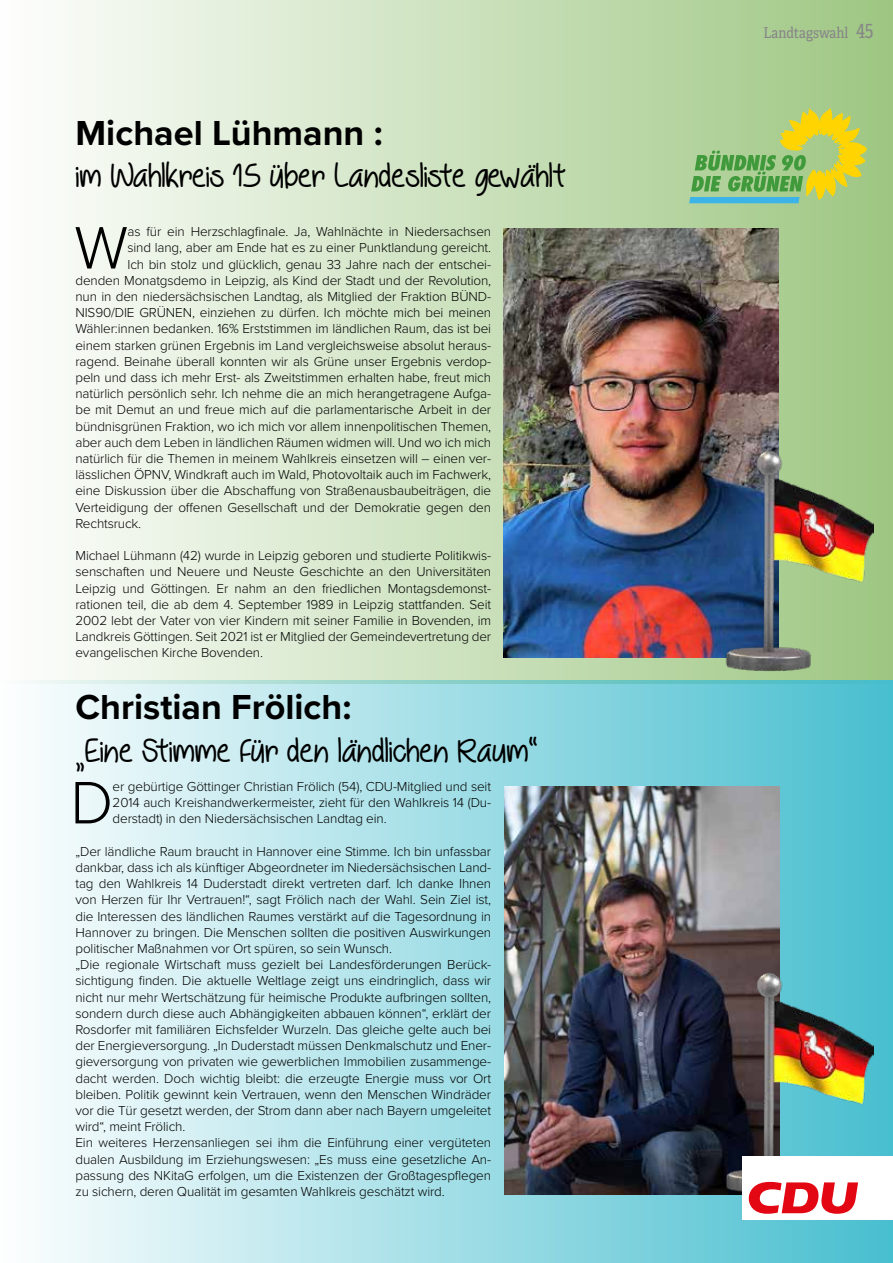
<style>
.page{position:relative;width:893px;height:1263px;background:#fff}
.page>*{position:absolute;margin:0;border:0;box-sizing:border-box;transform-origin:0 0}
.t1{font:300 62.1px "Proxima Nova";color:#000}
.t2{font:36px "Behind Blue Eyes";color:#000}
.t3{font:700 36px "Proxima Nova";color:#000}
.t4{font:15px "Adelle Condensed";color:#878787}
.t5{font:300 13.5px/16.2px "Proxima Nova";letter-spacing:-.01em;color:#000;text-align:justify}
.s1{font-size:19.5px}
</style>
<div class="page">
<div style="left:0;top:0;width:893px;height:684px;background:linear-gradient(to right,#fefefe,#9dc582)"></div>
<div style="left:0;top:680px;width:893px;height:583px;background:linear-gradient(to right,#fdfefe,#48bdce)"></div>
<img style="left:505px;top:787px;width:274px;height:408px">
<img style="left:504px;top:229px;width:274px;height:428px">
<img style="left:716px;top:450px;width:157px;height:222px">
<img style="left:716px;top:972px;width:157px;height:222px">
<svg style="left:689px;top:108px;width:178px;height:95px"></svg>
<div style="left:742px;top:1156px;width:151px;height:64px;background:#fff"></div>
<svg style="left:748px;top:1182px;width:110px;height:32px"></svg>
<h2 class="t3" style="left:75px;top:106px;width:309px">Michael Lühmann :</h2>
<h2 class="t2" style="left:75px;top:155px;width:492px">im Wahlkreis 15 über Landesliste gewählt</h2>
<h1 class="t1" style="left:74px;top:201px;width:55px">W</h1>
<p class="t5" style="left:127px;top:223px;width:365px">as für ein Herzschlagfinale. Ja, Wahlnächte in Niedersachsen</p>
<p class="t5" style="left:127px;top:239px;width:365px">sind lang, aber am Ende hat es zu einer Punktlandung gereicht.</p>
<p class="t5" style="left:127px;top:255px;width:365px">Ich bin stolz und glücklich, genau 33 Jahre nach der entschei-</p>
<p class="t5" style="left:75px;top:271px;width:417px">denden Monatgsdemo in Leipzig, als Kind der Stadt und der Revolution,</p>
<p class="t5" style="left:75px;top:288px;width:417px">nun in den niedersächsischen Landtag, als Mitglied der Fraktion BÜND-</p>
<p class="t5" style="left:75px;top:304px;width:417px">NIS90/DIE GRÜNEN, einziehen zu dürfen. Ich möchte mich bei meinen</p>
<p class="t5" style="left:75px;top:320px;width:417px">Wähler:innen bedanken. 16% Erststimmen im ländlichen Raum, das ist bei</p>
<p class="t5" style="left:75px;top:336px;width:417px">einem starken grünen Ergebnis im Land vergleichsweise absolut heraus-</p>
<p class="t5" style="left:75px;top:352px;width:417px">ragend. Beinahe überall konnten wir als Grüne unser Ergebnis verdop-</p>
<p class="t5" style="left:75px;top:369px;width:417px">peln und dass ich mehr Erst- als Zweitstimmen erhalten habe, freut mich</p>
<p class="t5" style="left:75px;top:385px;width:417px">natürlich persönlich sehr. Ich nehme die an mich herangetragene Aufga-</p>
<p class="t5" style="left:75px;top:401px;width:417px">be mit Demut an und freue mich auf die parlamentarische Arbeit in der</p>
<p class="t5" style="left:75px;top:417px;width:417px">bündnisgrünen Fraktion, wo ich mich vor allem innenpolitischen Themen,</p>
<p class="t5" style="left:75px;top:433px;width:417px">aber auch dem Leben in ländlichen Räumen widmen will. Und wo ich mich</p>
<p class="t5" style="left:75px;top:450px;width:417px">natürlich für die Themen in meinem Wahlkreis einsetzen will – einen ver-</p>
<p class="t5" style="left:75px;top:466px;width:417px">lässlichen ÖPNV, Windkraft auch im Wald, Photovoltaik auch im Fachwerk,</p>
<p class="t5" style="left:75px;top:482px;width:417px">eine Diskussion über die Abschaffung von Straßenausbaubeiträgen, die</p>
<p class="t5" style="left:75px;top:498px;width:417px">Verteidigung der offenen Gesellschaft und der Demokratie gegen den</p>
<p class="t5" style="left:75px;top:514px;width:67px">Rechtsruck.</p>
<p class="t5" style="left:75px;top:547px;width:417px">Michael Lühmann (42) wurde in Leipzig geboren und studierte Politikwis&shy;senschaften und Neuere und Neuste Geschichte an den Universitäten Leipzig und Göttingen. Er nahm an den friedlichen Montagsdemonst&shy;rationen teil, die ab dem 4. September 1989 in Leipzig stattfanden. Seit 2002 lebt der Vater von vier Kindern mit seiner Familie in Bovenden, im Landkreis Göttingen. Seit 2021 ist er Mitglied der Gemeindevertretung der evangelischen Kirche Bovenden.</p>
<h2 class="t3" style="left:75px;top:680px;width:278px">Christian Frölich:</h2>
<h2 class="t2" style="left:75px;top:730px;width:464px">„Eine Stimme für den ländlichen Raum“</h2>
<h1 class="t1" style="left:70px;top:756px;width:44px">D</h1>
<p class="t5" style="left:113px;top:778px;width:380px">er gebürtige Göttinger Christian Frölich (54), CDU-Mitglied und seit 2014 auch Kreishandwerkermeister, zieht für den Wahlkreis 14 (Du&shy;derstadt) in den Niedersächsischen Landtag ein.</p>
<p class="t5" style="left:75px;top:842px;width:417px;text-align:left">„Der ländliche Raum braucht in Hannover eine Stimme. Ich bin unfassbar dankbar, dass ich als künftiger Abgeordneter im Niedersächsischen Land&shy;tag den Wahlkreis 14 Duderstadt direkt vertreten darf. Ich danke Ihnen von Herzen für Ihr Vertrauen!“, sagt Frölich nach der Wahl. Sein Ziel ist, die Interessen des ländlichen Raumes verstärkt auf die Tagesordnung in Hannover zu bringen. Die Menschen sollten die positiven Auswirkungen politischer Maßnahmen vor Ort spüren, so sein Wunsch.<br>„Die regionale Wirtschaft muss gezielt bei Landesförderungen Berück&shy;sichtigung finden. Die aktuelle Weltlage zeigt uns eindringlich, dass wir nicht nur mehr Wertschätzung für heimische Produkte aufbringen sollten, sondern durch diese auch Abhängigkeiten abbauen können“, erklärt der Rosdorfer mit familiären Eichsfelder Wurzeln. Das gleiche gelte auch bei der Energieversorgung. „In Duderstadt müssen Denkmalschutz und Ener&shy;gieversorgung von privaten wie gewerblichen Immobilien zusammenge&shy;dacht werden. Doch wichtig bleibt: die erzeugte Energie muss vor Ort bleiben. Politik gewinnt kein Vertrauen, wenn den Menschen Windräder vor die Tür gesetzt werden, der Strom dann aber nach Bayern umgeleitet wird“, meint Frölich.<br>Ein weiteres Herzensanliegen sei ihm die Einführung einer vergüteten dualen Ausbildung im Erziehungswesen: „Es muss eine gesetzliche An&shy;passung des NKitaG erfolgen, um die Existenzen der Großtagespflegen zu sichern, deren Qualität im gesamten Wahlkreis geschätzt wird.</p>
<p class="t4" style="left:764px;top:22px;width:111px">Landtagswahl <span class="s1">45</span></p>
</div>
